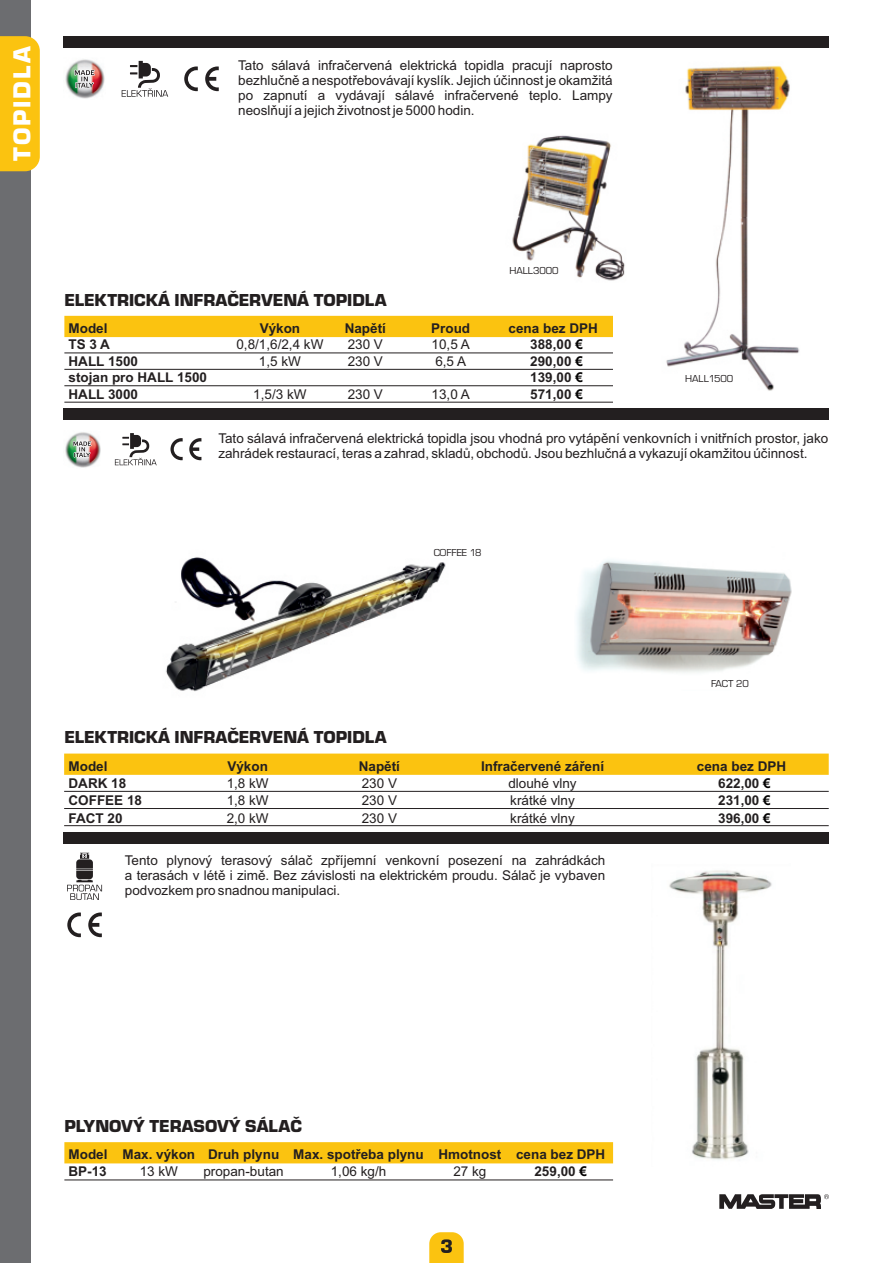
<style>
.page{position:relative;width:893px;height:1263px;background:#fff}
.page>*{position:absolute;margin:0;border:0;box-sizing:border-box;transform-origin:0 0}
.t1{font:900 25.5px "Eurostar";letter-spacing:.075em;color:#fff}
.t2{font:900 18px "Eurostar";color:#231f20}
.t3{font:13.5px/15.1px "Arial";color:#231f20;text-align:justify}
.t4{font:700 13.5px/16.5px "Arial";color:#231f20}
.t5{font:10.5px "Eurostar";color:#231f20}
.s1{color:#020000}
</style>
<div class="page">
<img style="left:166px;top:557px;width:280px;height:135px">
<img style="left:512px;top:135px;width:113px;height:146px">
<img style="left:666px;top:65px;width:134px;height:326px">
<div style="left:64px;top:316px;width:549px;height:21px;background:#fbc310"></div>
<hr style="left:64px;top:353px;width:549px;height:1px;background:#231f20">
<hr style="left:64px;top:369px;width:549px;height:1px;background:#231f20">
<hr style="left:64px;top:385px;width:549px;height:1px;background:#231f20">
<hr style="left:64px;top:402px;width:549px;height:1px;background:#231f20">
<div style="left:64px;top:36px;width:765px;height:12px;background:#231f20"></div>
<svg style="left:122px;top:61px;width:46px;height:36px"></svg>
<svg style="left:184px;top:66px;width:14px;height:25px"></svg>
<svg style="left:205px;top:66px;width:14px;height:25px"></svg>
<img style="left:65px;top:59px;width:40px;height:40px">
<svg style="left:74px;top:68px;width:21px;height:21px"></svg>
<svg style="left:64px;top:753px;width:765px;height:22px;background:#fbc418"></svg>
<hr style="left:64px;top:791px;width:765px;height:1px;background:#231f20">
<hr style="left:64px;top:808px;width:765px;height:1px;background:#231f20">
<img style="left:577px;top:560px;width:215px;height:113px">
<div style="left:64px;top:409px;width:765px;height:11px;background:#231f20"></div>
<svg style="left:115px;top:433px;width:42px;height:32px"></svg>
<svg style="left:170px;top:438px;width:13px;height:22px"></svg>
<svg style="left:189px;top:438px;width:12px;height:22px"></svg>
<img style="left:65px;top:432px;width:36px;height:36px">
<svg style="left:73px;top:439px;width:19px;height:19px"></svg>
<svg style="left:429px;top:1232px;width:35px;height:31px"></svg>
<div style="left:64px;top:1142px;width:549px;height:21px;background:#fbc310"></div>
<img style="left:669px;top:870px;width:103px;height:290px">
<hr style="left:64px;top:825px;width:765px;height:1px;background:#231f20">
<svg style="left:67px;top:912px;width:14px;height:25px"></svg>
<svg style="left:88px;top:912px;width:14px;height:25px"></svg>
<svg style="left:67px;top:853px;width:35px;height:47px"></svg>
<hr style="left:64px;top:1180px;width:549px;height:1px;background:#231f20">
<svg style="left:719px;top:1194px;width:110px;height:15px"></svg>
<div style="left:0;top:0;width:31px;height:1263px;background:#6c6d70"></div>
<div style="left:0;top:36px;width:40px;height:135px;background:#fbc310"></div>
<div style="left:64px;top:832px;width:765px;height:11px;background:#231f20"></div>
<h1 class="t1" style="left:11px;top:161px;width:117px;rotate:-90deg">TOPIDLA</h1>
<p class="t3" style="left:238px;top:59px;width:376px">Tato sálavá infračervená elektrická topidla pracují naprosto bezhlučně a nespotřebovávají kyslík. Jejich účinnost je okamžitá po zapnutí a vydávají sálavé infračervené teplo. Lampy neoslňují a jejich životnost je 5000 hodin.</p>
<p class="t5" style="left:509px;top:266px;width:51px">HALL3000</p>
<h2 class="t2" style="left:64px;top:292px;width:324px">ELEKTRICKÁ INFRAČERVENÁ TOPIDLA</h2>
<p class="t4" style="left:69px;top:321px;width:41px">Model</p>
<p class="t4" style="left:260px;top:321px;width:42px">Výkon</p>
<p class="t4" style="left:345px;top:321px;width:43px">Napětí</p>
<p class="t4" style="left:431px;top:321px;width:41px">Proud</p>
<p class="t4" style="left:509px;top:321px;width:91px">cena bez DPH</p>
<p class="t4" style="left:69px;top:337px;width:43px">TS 3 A</p>
<p class="t3" style="left:236px;top:338px;width:89px">0,8/1,6/2,4 kW</p>
<p class="t3" style="left:348px;top:338px;width:37px">230 V</p>
<p class="t3" style="left:432px;top:338px;width:40px">10,5 A</p>
<p class="t4" style="left:530px;top:337px;width:54px">388,00 <span class="s1">€</span></p>
<p class="t4" style="left:69px;top:354px;width:71px">HALL 1500</p>
<p class="t3" style="left:259px;top:355px;width:44px">1,5 kW</p>
<p class="t3" style="left:348px;top:355px;width:37px">230 V</p>
<p class="t3" style="left:435px;top:355px;width:32px">6,5 A</p>
<p class="t4" style="left:530px;top:354px;width:54px">290,00 <span class="s1">€</span></p>
<p class="t4" style="left:69px;top:370px;width:140px">stojan pro HALL 1500</p>
<p class="t4" style="left:530px;top:370px;width:54px">139,00 <span class="s1">€</span></p>
<p class="t4" style="left:69px;top:387px;width:71px">HALL 3000</p>
<p class="t3" style="left:253px;top:387px;width:55px">1,5/3 kW</p>
<p class="t3" style="left:348px;top:387px;width:37px">230 V</p>
<p class="t3" style="left:432px;top:387px;width:40px">13,0 A</p>
<p class="t4" style="left:530px;top:387px;width:54px">571,00 <span class="s1">€</span></p>
<p class="t5" style="left:685px;top:374px;width:50px">HALL1500</p>
<p class="t3" style="left:218px;top:431px;width:611px">Tato sálavá infračervená elektrická topidla jsou vhodná pro vytápění venkovních i vnitřních prostor, jako zahrádek restaurací, teras a zahrad, skladů, obchodů. Jsou bezhlučná a vykazují okamžitou účinnost.</p>
<p class="t5" style="left:434px;top:548px;width:49px">COFFEE 18</p>
<p class="t5" style="left:711px;top:679px;width:39px">FACT 20</p>
<h2 class="t2" style="left:64px;top:729px;width:324px">ELEKTRICKÁ INFRAČERVENÁ TOPIDLA</h2>
<p class="t4" style="left:69px;top:759px;width:41px">Model</p>
<p class="t4" style="left:227px;top:759px;width:42px">Výkon</p>
<p class="t4" style="left:359px;top:759px;width:43px">Napětí</p>
<p class="t4" style="left:481px;top:759px;width:125px">Infračervené záření</p>
<p class="t4" style="left:697px;top:759px;width:91px">cena bez DPH</p>
<p class="t4" style="left:69px;top:776px;width:59px">DARK 18</p>
<p class="t3" style="left:227px;top:777px;width:44px">1,8 kW</p>
<p class="t3" style="left:362px;top:777px;width:37px">230 V</p>
<p class="t3" style="left:508px;top:777px;width:70px">dlouhé vlny</p>
<p class="t4" style="left:718px;top:776px;width:54px">622,00 <span class="s1">€</span></p>
<p class="t4" style="left:69px;top:794px;width:75px">COFFEE 18</p>
<p class="t3" style="left:227px;top:794px;width:44px">1,8 kW</p>
<p class="t3" style="left:362px;top:794px;width:37px">230 V</p>
<p class="t3" style="left:510px;top:794px;width:66px">krátké vlny</p>
<p class="t4" style="left:718px;top:794px;width:54px">231,00 <span class="s1">€</span></p>
<p class="t4" style="left:69px;top:811px;width:56px">FACT 20</p>
<p class="t3" style="left:227px;top:812px;width:44px">2,0 kW</p>
<p class="t3" style="left:362px;top:812px;width:37px">230 V</p>
<p class="t3" style="left:510px;top:812px;width:66px">krátké vlny</p>
<p class="t4" style="left:718px;top:811px;width:54px">396,00 <span class="s1">€</span></p>
<p class="t3" style="left:125px;top:854px;width:482px">Tento plynový terasový sálač zpříjemní venkovní posezení na zahrádkách a terasách v létě i zimě. Bez závislosti na elektrickém proudu. Sálač je vybaven podvozkem pro snadnou manipulaci.</p>
<h2 class="t2" style="left:64px;top:1118px;width:239px">PLYNOVÝ TERASOVÝ SÁLAČ</h2>
<p class="t4" style="left:69px;top:1147px;width:538px">Model Max. výkon Druh plynu Max. spotřeba plynu Hmotnost cena bez DPH<br>BP-13</p>
<p class="t3" style="left:140px;top:1164px;width:40px">13 kW</p>
<p class="t3" style="left:203px;top:1164px;width:82px">propan-butan</p>
<p class="t3" style="left:331px;top:1164px;width:57px">1,06 kg/h</p>
<p class="t3" style="left:453px;top:1164px;width:35px">27 kg</p>
<p class="t4" style="left:534px;top:1164px;width:54px">259,00 <span class="s1">€</span></p>
</div>
